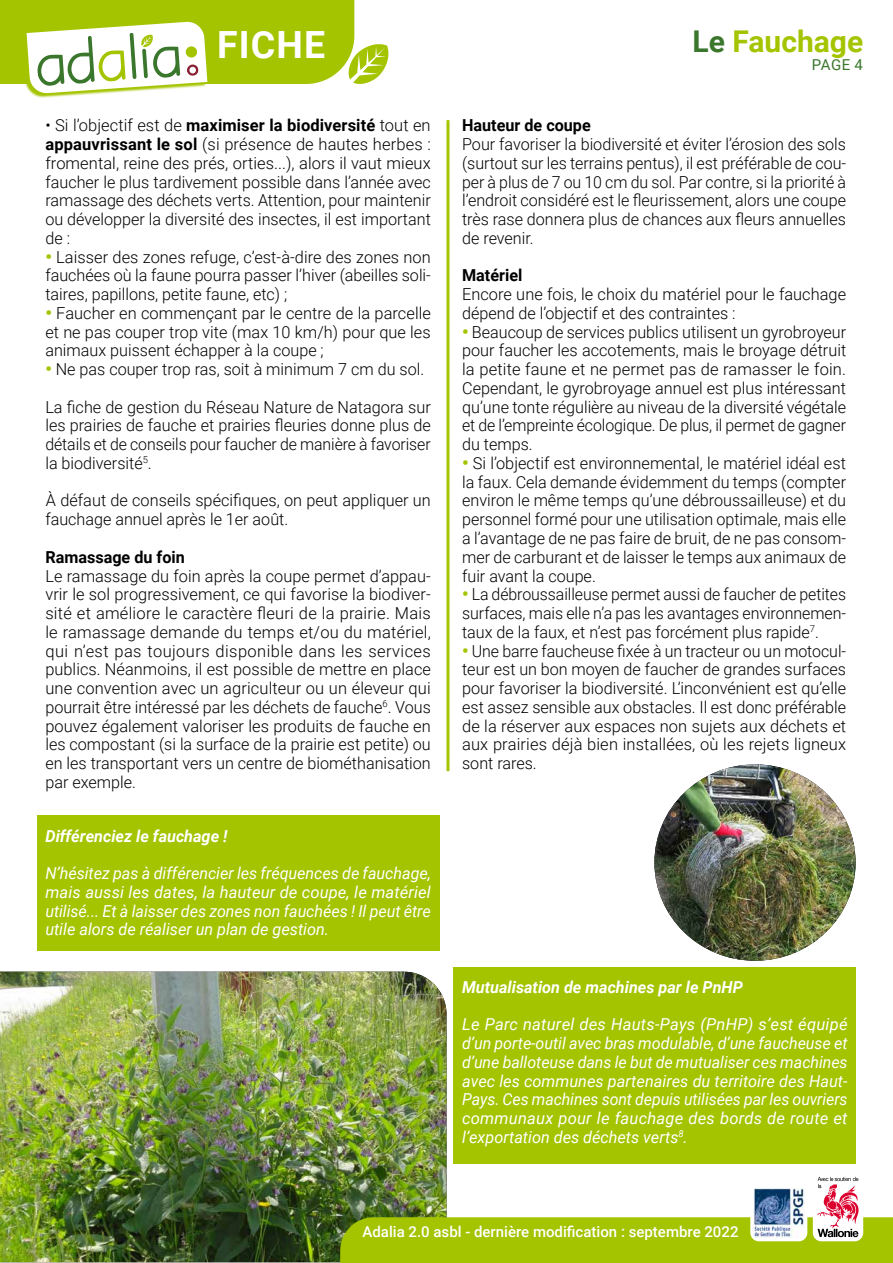
<style>
.page{position:relative;width:893px;height:1263px;background:#fff}
.page>*{position:absolute;margin:0;border:0;box-sizing:border-box;transform-origin:0 0}
.t1{font:700 37.5px "Roboto";letter-spacing:.03em;color:#fff}
.t2{font:700 30px "Roboto";color:#a4c400}
.t3{font:300 16.5px/18.8px "Roboto";color:#000;text-align:justify}
.t4{font:italic 16.5px/18.8px "Roboto";color:#fff;text-align:justify}
.t5{font:300 16.5px/18.8px "Roboto";color:#000;text-align:justify;scale:.96 1}
.t6{font:italic 700 16.5px "Roboto";color:#fff}
.t7{font:700 16.5px "Roboto";color:#000}
.t8{font:500 15px "Roboto";color:#fff}
.t9{font:15px "Roboto";color:#3a762b}
.s1{font-weight:700}
.s2{font-weight:900;font-size:18px;color:#a4c400}
.s3{color:#3a762b}
</style>
<div class="page">
<hr style="left:446px;top:120px;width:3px;height:651px;background:#a4c400">
<img style="left:0;top:972px;width:446px;height:290px">
<img style="left:654px;top:764px;width:202px;height:197px">
<svg style="left:32px;top:94px;width:64px;height:4px"></svg>
<svg style="left:0;top:0;width:389px;height:94px"></svg>
<img style="left:340px;top:1177px;width:553px;height:86px">
<div style="left:37px;top:816px;width:402px;height:135px;background:#a4c400"></div>
<div style="left:454px;top:967px;width:402px;height:196px;background:#a4c400"></div>
<h1 class="t1" style="left:217px;top:18px;width:110px">FICHE</h1>
<p class="t3" style="left:45px;top:116px;width:387px">• Si l’objectif est de <span class="s1">maximiser la biodiversité</span> tout en <span class="s1">appauvrissant le sol</span> (si présence de hautes herbes : fromental, reine des prés, orties...), alors il vaut mieux faucher le plus tardivement possible dans l’année avec ramassage des déchets verts. Attention, pour maintenir ou développer la diversité des insectes, il est important de :</p>
<p class="t3" style="left:45px;top:247px;width:387px"><span class="s2">•</span> Laisser des zones refuge, c’est-à-dire des zones non fauchées où la faune pourra passer l’hiver (abeilles soli&shy;taires, papillons, petite faune, etc) ;</p>
<p class="t3" style="left:45px;top:303px;width:387px"><span class="s2">•</span> Faucher en commençant par le centre de la parcelle et ne pas couper trop vite (max 10 km/h) pour que les animaux puissent échapper à la coupe ;</p>
<p class="t3" style="left:45px;top:359px;width:380px"><span class="s2">•</span> Ne pas couper trop ras, soit à minimum 7 cm du sol.</p>
<p class="t3" style="left:45px;top:397px;width:387px">La fiche de gestion du Réseau Nature de Natagora sur les prairies de fauche et prairies fleuries donne plus de détails et de conseils pour faucher de manière à favoriser la biodiversité<sup>5</sup>.</p>
<p class="t3" style="left:45px;top:491px;width:387px">À défaut de conseils spécifiques, on peut appliquer un fauchage annuel après le 1er août.</p>
<p class="t7" style="left:45px;top:545px;width:141px">Ramassage du foin</p>
<p class="t3" style="left:45px;top:566px;width:387px">Le ramassage du foin après la coupe permet d’appau&shy;vrir le sol progressivement, ce qui favorise la biodiver&shy;sité et améliore le caractère fleuri de la prairie. Mais le ramassage demande du temps et/ou du matériel, qui n’est pas toujours disponible dans les services publics. Néanmoins, il est possible de mettre en place une convention avec un agriculteur ou un éleveur qui pourrait être intéressé par les déchets de fauche<sup>6</sup>. Vous pouvez également valoriser les produits de fauche en les compostant (si la surface de la prairie est petite) ou en les transportant vers un centre de biométhanisation par exemple.</p>
<p class="t6" style="left:45px;top:824px;width:184px">Différenciez le fauchage !</p>
<p class="t4" style="left:45px;top:863px;width:387px">N’hésitez pas à différencier les fréquences de fauchage, mais aussi les dates, la hauteur de coupe, le matériel utilisé... Et à laisser des zones non fauchées ! Il peut être utile alors de réaliser un plan de gestion.</p>
<h2 class="t2" style="left:693px;top:21px;width:172px"><span class="s3">Le</span> Fauchage</h2>
<p class="t9" style="left:812px;top:54px;width:53px">PAGE 4</p>
<p class="t7" style="left:462px;top:114px;width:130px">Hauteur de coupe</p>
<p class="t3" style="left:462px;top:134px;width:385px">Pour favoriser la biodiversité et éviter l’érosion des sols (surtout sur les terrains pentus), il est préférable de cou&shy;per à plus de 7 ou 10 cm du sol. Par contre, si la priorité à l’endroit considéré est le fleurissement, alors une coupe très rase donnera plus de chances aux fleurs annuelles de revenir.</p>
<p class="t7" style="left:462px;top:264px;width:62px">Matériel</p>
<p class="t3" style="left:462px;top:284px;width:386px">Encore une fois, le choix du matériel pour le fauchage dépend de l’objectif et des contraintes :</p>
<p class="t3" style="left:462px;top:322px;width:386px"><span class="s2">•</span> Beaucoup de services publics utilisent un gyrobroyeur pour faucher les accotements, mais le broyage détruit la petite faune et ne permet pas de ramasser le foin.<br>Cependant, le gyrobroyage annuel est plus intéressant qu’une tonte régulière au niveau de la diversité végétale et de l’empreinte écologique. De plus, il permet de gagner du temps.</p>
<p class="t3" style="left:462px;top:453px;width:385px"><span class="s2">•</span> Si l’objectif est environnemental, le matériel idéal est la faux. Cela demande évidemment du temps (compter environ le même temps qu’une débroussailleuse) et du personnel formé pour une utilisation optimale, mais elle a l’avantage de ne pas faire de bruit, de ne pas consom&shy;mer de carburant et de laisser le temps aux animaux de fuir avant la coupe.</p>
<p class="t5" style="left:462px;top:584px;width:401px"><span class="s2">•</span> La débroussailleuse permet aussi de faucher de petites surfaces, mais elle n’a pas les avantages environnemen&shy;taux de la faux, et n’est pas forcément plus rapide<sup>7</sup>.</p>
<p class="t3" style="left:462px;top:641px;width:386px"><span class="s2">•</span> Une barre faucheuse fixée à un tracteur ou un motocul&shy;teur est un bon moyen de faucher de grandes surfaces pour favoriser la biodiversité. L’inconvénient est qu’elle est assez sensible aux obstacles. Il est donc préférable de la réserver aux espaces non sujets aux déchets et aux prairies déjà bien installées, où les rejets ligneux sont rares.</p>
<p class="t6" style="left:462px;top:975px;width:282px">Mutualisation de machines par le PnHP</p>
<p class="t4" style="left:462px;top:1014px;width:387px">Le Parc naturel des Hauts-Pays (PnHP) s’est équipé d’un porte-outil avec bras modulable, d’une faucheuse et d’une balloteuse dans le but de mutualiser ces machines avec les communes partenaires du territoire des Haut-Pays. Ces machines sont depuis utilisées par les ouvriers communaux pour le fauchage des bords de route et l’exportation des déchets verts<sup>8</sup>.</p>
<p class="t8" style="left:362px;top:1221px;width:378px">Adalia 2.0 asbl - dernière modification : septembre 2022</p>
</div>
